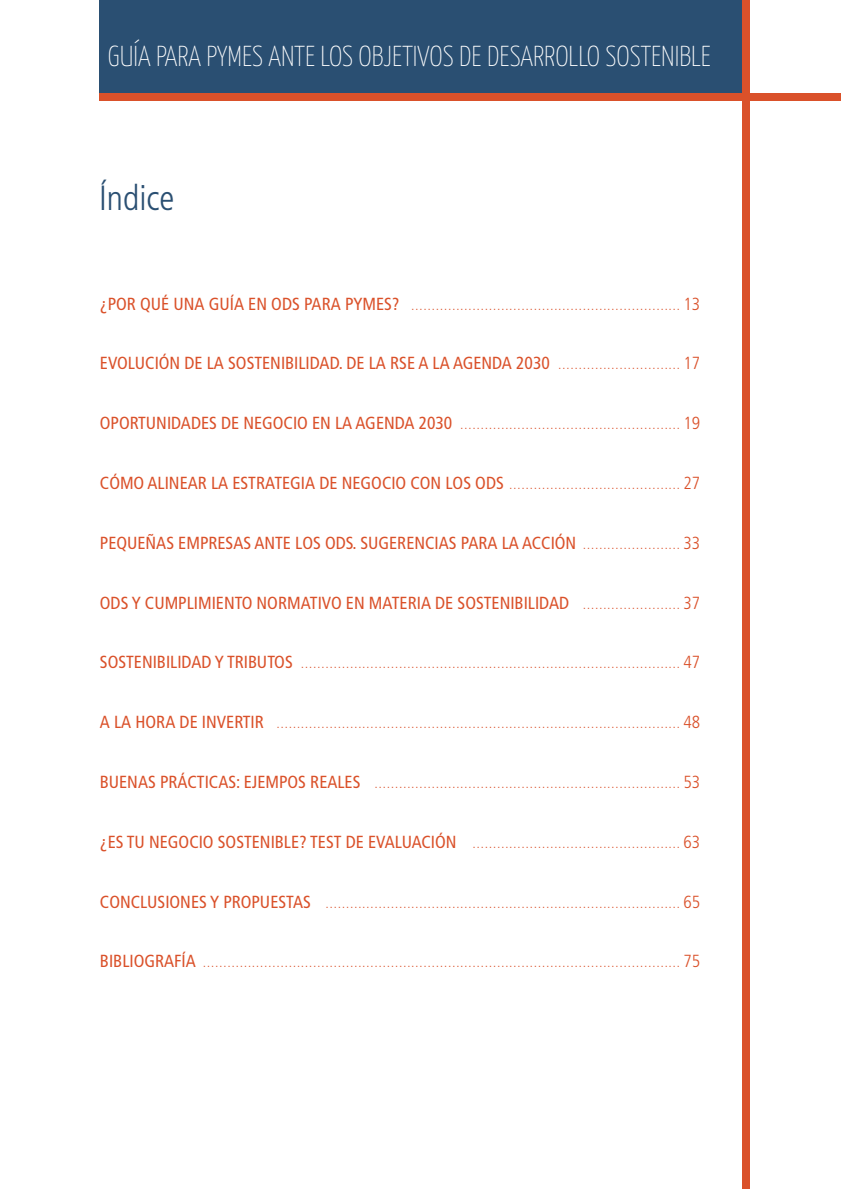
<style>
.page{position:relative;width:842px;height:1190px;background:#fff}
.page>*{position:absolute;margin:0;border:0;box-sizing:border-box;transform-origin:0 0}
.t1{font:300 condensed 35px "Frutiger";color:#2a4f72}
.t2{font:100 28.88px "Yanone Kaffeesatz";color:#fff}
.t3{font:condensed 17.5px "Frutiger";color:#da512a}
.t4{font:300 condensed 12.25px "Frutiger";color:#da512a}
.s1{font-weight:300;font-size:12.25px}
.s2{font-weight:300}
.s3{font-weight:400;font-size:17.5px}
.s4{font-size:17.5px}
</style>
<div class="page">
<div style="left:99px;top:0;width:646px;height:96px;background:#2a4f72"></div>
<div style="left:99px;top:93px;width:741px;height:7px;background:#da512a"></div>
<div style="left:742px;top:0;width:8px;height:1188px;background:#da512a"></div>
<h2 class="t2" style="left:108px;top:45px;width:604px">GUÍA PARA PYMES ANTE LOS OBJETIVOS DE DESARROLLO SOSTENIBLE</h2>
<h1 class="t1" style="left:99px;top:184px;width:77px">Índice</h1>
<p class="t3" style="left:100px;top:296px;width:602px">¿POR QUÉ UNA GUÍA EN ODS PARA PYMES? <span class="s1">…………………………………………………………</span> <span class="s2">13</span></p>
<p class="t3" style="left:100px;top:356px;width:602px">EVOLUCIÓN DE LA SOSTENIBILIDAD. DE LA RSE A LA AGENDA 2030 <span class="s1">…………………………</span> <span class="s2">17</span></p>
<p class="t3" style="left:100px;top:416px;width:602px">OPORTUNIDADES DE NEGOCIO EN LA AGENDA 2030 <span class="s1">………………………………………………</span> <span class="s2">19</span></p>
<p class="t3" style="left:100px;top:476px;width:602px">CÓMO ALINEAR LA ESTRATEGIA DE NEGOCIO CON LOS ODS <span class="s1">……………………………………</span> <span class="s2">27</span></p>
<p class="t3" style="left:100px;top:536px;width:602px">PEQUEÑAS EMPRESAS ANTE LOS ODS. SUGERENCIAS PARA LA ACCIÓN <span class="s1">……………………</span> <span class="s2">33</span></p>
<p class="t3" style="left:100px;top:596px;width:602px">ODS Y CUMPLIMIENTO NORMATIVO EN MATERIA DE SOSTENIBILIDAD <span class="s1">……………………</span> <span class="s2">37</span></p>
<p class="t4" style="left:100px;top:659px;width:602px"><span class="s3">SOSTENIBILIDAD Y TRIBUTOS</span> ………………………………………………………………………………… <span class="s4">47</span></p>
<p class="t4" style="left:100px;top:719px;width:602px"><span class="s3">A LA HORA DE INVERTIR</span> ……………………………………………………………………………………… <span class="s4">48</span></p>
<p class="t3" style="left:100px;top:775px;width:602px">BUENAS PRÁCTICAS: EJEMPOS REALES <span class="s1">…………………………………………………………………</span> <span class="s2">53</span></p>
<p class="t3" style="left:100px;top:835px;width:602px">¿ES TU NEGOCIO SOSTENIBLE? TEST DE EVALUACIÓN <span class="s1">……………………………………………</span> <span class="s2">63</span></p>
<p class="t4" style="left:100px;top:898px;width:602px"><span class="s3">CONCLUSIONES Y PROPUESTAS</span> …………………………………………………………………………… <span class="s4">65</span></p>
<p class="t4" style="left:100px;top:958px;width:602px"><span class="s3">BIBLIOGRAFÍA</span> ……………………………………………………………………………………………………… <span class="s4">75</span></p>
</div>
